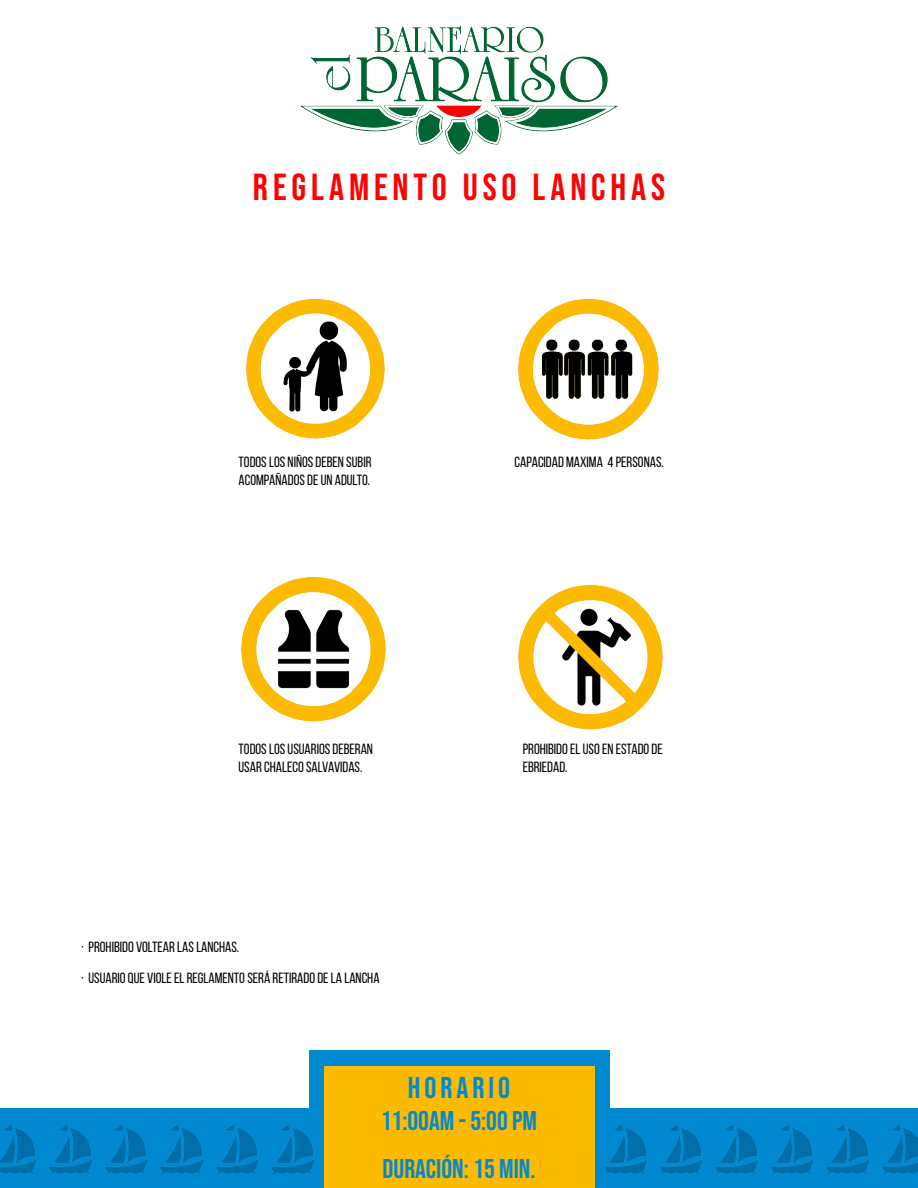
<style>
.page{position:relative;width:918px;height:1188px;background:#fff}
.page>*{position:absolute;margin:0;border:0;box-sizing:border-box;transform-origin:0 0}
.t1{font:37.5px "Bebas Neue";letter-spacing:.13em;color:#fe0100}
.t2{font:30px "Bebas Neue";letter-spacing:.13em;color:#0089d1}
.t3{font:27px/47.4px "Bebas Neue";color:#0089d1}
.t4{font:14.85px/17.7px "Bebas Neue";color:#000}
</style>
<div class="page">
<div style="left:309px;top:1050px;width:300px;height:138px;background:#0089d1"></div>
<div style="left:0;top:1108px;width:317px;height:80px;background:#0089d1"></div>
<div style="left:602px;top:1108px;width:316px;height:80px;background:#0089d1"></div>
<img style="left:300px;top:25px;width:318px;height:130px">
<img style="left:518px;top:584px;width:144px;height:146px">
<img style="left:241px;top:576px;width:145px;height:146px">
<img style="left:518px;top:298px;width:140px;height:142px">
<img style="left:246px;top:298px;width:139px;height:141px">
<img style="left:0;top:1125px;width:36px;height:49px">
<img style="left:50px;top:1125px;width:41px;height:49px">
<img style="left:105px;top:1125px;width:42px;height:49px">
<img style="left:161px;top:1125px;width:41px;height:49px">
<img style="left:216px;top:1125px;width:42px;height:49px">
<img style="left:272px;top:1125px;width:41px;height:49px">
<img style="left:605px;top:1125px;width:41px;height:49px">
<img style="left:660px;top:1125px;width:42px;height:49px">
<img style="left:716px;top:1125px;width:41px;height:49px">
<img style="left:771px;top:1125px;width:42px;height:49px">
<img style="left:827px;top:1125px;width:41px;height:49px">
<img style="left:882px;top:1125px;width:36px;height:49px">
<div style="left:324px;top:1066px;width:270px;height:122px;background:#fcba00"></div>
<h1 class="t1" style="left:253px;top:166px;width:414px">REGLAMENTO USO LANCHAS</h1>
<p class="t4" style="left:239px;top:453px;width:134px">TODOS LOS NIÑOS DEBEN SUBIR</p>
<p class="t4" style="left:515px;top:453px;width:151px">CAPACIDAD MAXIMA 4 PERSONAS.</p>
<p class="t4" style="left:239px;top:471px;width:133px">ACOMPAÑADOS DE UN ADULTO.</p>
<p class="t4" style="left:239px;top:740px;width:136px">TODOS LOS USUARIOS DEBERAN<br>USAR CHALECO SALVAVIDAS.</p>
<p class="t4" style="left:82px;top:931px;width:299px;line-height:31.2px">· PROHIBIDO VOLTEAR LAS LANCHAS.<br>· USUARIO QUE VIOLE EL REGLAMENTO SERÁ RETIRADO DE LA LANCHA</p>
<p class="t4" style="left:523px;top:740px;width:142px">PROHIBIDO EL USO EN ESTADO DE<br>EBRIEDAD.</p>
<h2 class="t2" style="left:408px;top:1071px;width:104px">HORARIO</h2>
<h3 class="t3" style="left:381px;top:1097px;width:158px">11:00AM - 5:00 PM<br>DURACIÓN: 15 MIN.</h3>
</div>
